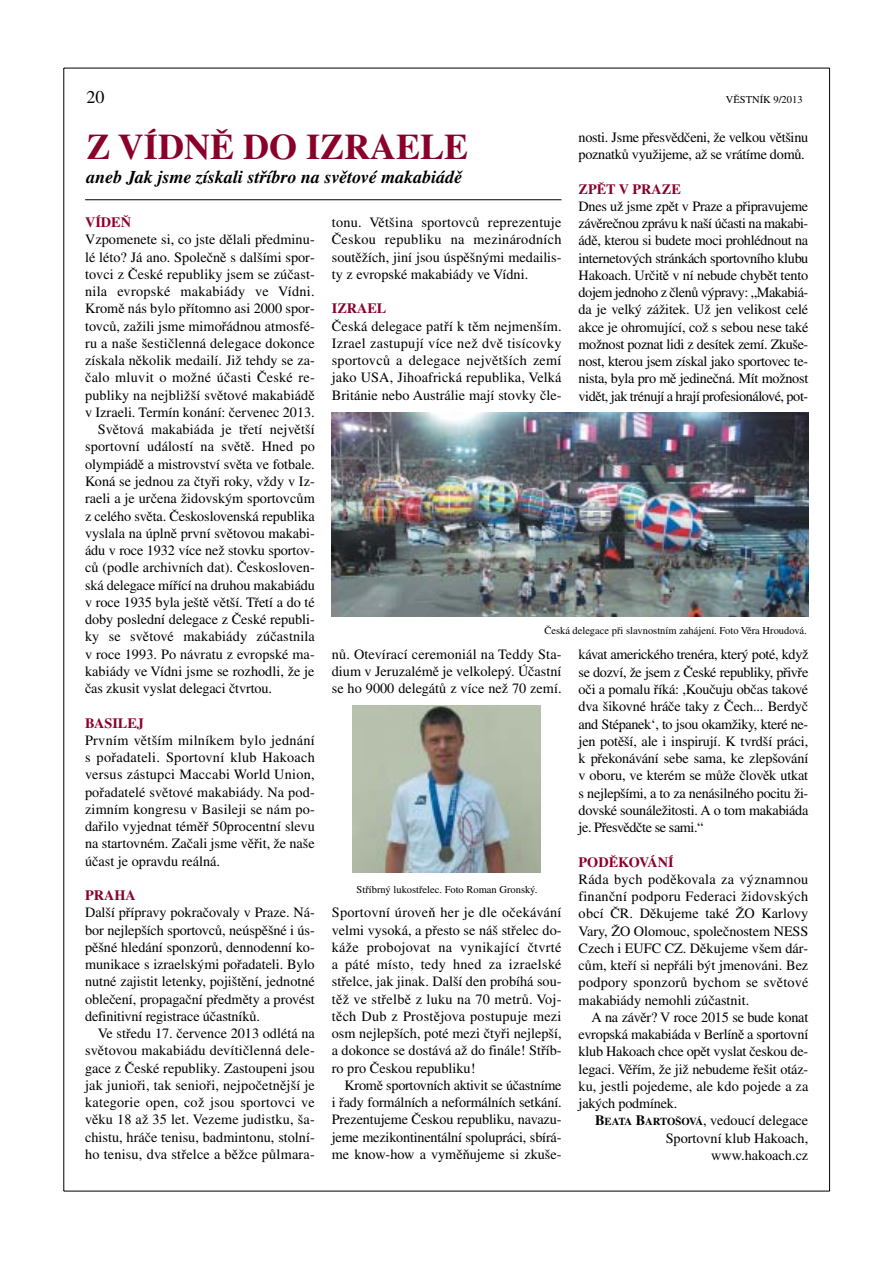
<style>
.page{position:relative;width:893px;height:1262px;background:#fff}
.page>*{position:absolute;margin:0;border:0;box-sizing:border-box;transform-origin:0 0}
.t1{font:700 36px "Times CE";color:#8a002a}
.t2{font:italic 700 18px "Times CE";color:#000}
.t3{font:18px "Times CE";color:#000}
.t4{font:14.25px/17.2px "Times CE";color:#000;text-align:justify}
.t5{font:14.25px/17.2px "Times CE";letter-spacing:-.02em;color:#000}
.t6{font:14.25px "Times CE";letter-spacing:.02em;color:#000}
.t7{font:700 14.25px "Times CE";color:#8a002a}
.t8{font:10.5px "Times CE";color:#000}
.s1{font-weight:700}
.s2{font-weight:700;font-size:10.65px}
</style>
<div class="page">
<hr style="left:63px;top:68px;width:1px;height:1123px;background:#000">
<hr style="left:64px;top:1190px;width:765px;height:1px;background:#000">
<hr style="left:829px;top:68px;width:1px;height:1123px;background:#000">
<hr style="left:64px;top:68px;width:765px;height:1px;background:#000">
<hr style="left:85px;top:199px;width:476px;height:1px;background:#000">
<img style="left:332px;top:412px;width:476px;height:204px">
<img style="left:353px;top:705px;width:187px;height:168px">
<p class="t3" style="left:87px;top:91px;width:20px">20</p>
<p class="t8" style="left:726px;top:96px;width:78px">VĚSTNÍK 9/2013</p>
<h1 class="t1" style="left:87px;top:133px;width:383px">Z VÍDNĚ DO IZRAELE</h1>
<p class="t2" style="left:87px;top:169px;width:377px">aneb Jak jsme získali stříbro na světové makabiádě</p>
<p class="t5" style="left:578px;top:130px;width:231px">nosti. Jsme přesvědčeni, že velkou většinu poznatků využijeme, až se vrátíme domů.</p>
<p class="t7" style="left:578px;top:183px;width:104px">ZPĚT V PRAZE</p>
<p class="t4" style="left:578px;top:199px;width:231px">Dnes už jsme zpět v Praze a připravujeme závěrečnou zprávu k naší účasti na makabi&shy;ádě, kterou si budete moci prohlédnout na internetových stránkách sportovního klubu Hakoach. Určitě v ní nebude chybět tento dojem jednoho z členů výpravy: „Makabiá&shy;da je velký zážitek. Už jen velikost celé akce je ohromující, což s sebou nese také možnost poznat lidi z desítek zemí. Zkuše&shy;nost, kterou jsem získal jako sportovec te&shy;nista, byla pro mě jedinečná. Mít možnost vidět, jak trénují a hrají profesionálové, pot-</p>
<p class="t7" style="left:85px;top:217px;width:47px">VÍDEŇ</p>
<p class="t4" style="left:85px;top:232px;width:231px">Vzpomenete si, co jste dělali předminu-</p>
<p class="t4" style="left:85px;top:250px;width:231px">lé léto? Já ano. Společně s dalšími spor-</p>
<p class="t4" style="left:85px;top:267px;width:231px">tovci z České republiky jsem se zúčast-</p>
<p class="t6" style="left:85px;top:286px;width:231px">nila evropské makabiády ve Vídni.</p>
<p class="t4" style="left:85px;top:301px;width:231px">Kromě nás bylo přítomno asi 2000 spor-</p>
<p class="t4" style="left:85px;top:319px;width:231px">tovců, zažili jsme mimořádnou atmosfé-</p>
<p class="t4" style="left:85px;top:336px;width:231px">ru a naše šestičlenná delegace dokonce</p>
<p class="t4" style="left:85px;top:353px;width:231px">získala několik medailí. Již tehdy se za-</p>
<p class="t6" style="left:85px;top:372px;width:231px">čalo mluvit o možné účasti České re-</p>
<p class="t4" style="left:85px;top:388px;width:231px">publiky na nejbližší světové makabiádě</p>
<p class="t4" style="left:85px;top:405px;width:231px">v Izraeli. Termín konání: červenec 2013.</p>
<p class="t4" style="left:98px;top:422px;width:218px">Světová makabiáda je třetí největší</p>
<p class="t4" style="left:85px;top:439px;width:231px">sportovní událostí na světě. Hned po</p>
<p class="t4" style="left:85px;top:457px;width:231px">olympiádě a mistrovství světa ve fotbale.</p>
<p class="t4" style="left:85px;top:474px;width:231px">Koná se jednou za čtyři roky, vždy v Iz-</p>
<p class="t4" style="left:85px;top:491px;width:231px">raeli a je určena židovským sportovcům</p>
<p class="t4" style="left:85px;top:508px;width:231px">z celého světa. Československá republika</p>
<p class="t4" style="left:85px;top:526px;width:231px">vyslala na úplně první světovou makabi-</p>
<p class="t4" style="left:85px;top:543px;width:231px">ádu v roce 1932 více než stovku sportov-</p>
<p class="t4" style="left:85px;top:560px;width:231px">ců (podle archivních dat). Českosloven-</p>
<p class="t4" style="left:85px;top:577px;width:231px">ská delegace mířící na druhou makabiádu</p>
<p class="t4" style="left:85px;top:595px;width:231px">v roce 1935 byla ještě větší. Třetí a do té</p>
<p class="t4" style="left:85px;top:612px;width:231px">doby poslední delegace z České republi-</p>
<p class="t4" style="left:85px;top:629px;width:231px">ky se světové makabiády zúčastnila</p>
<p class="t4" style="left:85px;top:646px;width:231px">v roce 1993. Po návratu z evropské ma-</p>
<p class="t4" style="left:85px;top:664px;width:231px">kabiády ve Vídni jsme se rozhodli, že je</p>
<p class="t4" style="left:85px;top:681px;width:188px">čas zkusit vyslat delegaci čtvrtou.</p>
<p class="t7" style="left:85px;top:717px;width:60px">BASILEJ</p>
<p class="t4" style="left:85px;top:733px;width:231px">Prvním větším milníkem bylo jednání s pořadateli. Sportovní klub Hakoach versus zástupci Maccabi World Union, pořadatelé světové makabiády. Na pod&shy;zimním kongresu v Basileji se nám po&shy;dařilo vyjednat téměř 50procentní slevu na startovném. Začali jsme věřit, že naše účast je opravdu reálná.</p>
<p class="t7" style="left:85px;top:890px;width:52px">PRAHA</p>
<p class="t4" style="left:85px;top:905px;width:231px">Další přípravy pokračovaly v Praze. Ná&shy;bor nejlepších sportovců, neúspěšné i ús&shy;pěšné hledání sponzorů, dennodenní ko&shy;munikace s izraelskými pořadateli. Bylo nutné zajistit letenky, pojištění, jednotné oblečení, propagační předměty a provést definitivní registrace účastníků.</p>
<p class="t4" style="left:85px;top:1026px;width:231px;text-indent:13px">Ve středu 17. července 2013 odlétá na světovou makabiádu devítičlenná dele&shy;gace z České republiky. Zastoupeni jsou jak junioři, tak senioři, nejpočetnější je kategorie open, což jsou sportovci ve věku 18 až 35 let. Vezeme judistku, ša&shy;chistu, hráče tenisu, badmintonu, stolní&shy;ho tenisu, dva střelce a běžce půlmara-</p>
<p class="t4" style="left:332px;top:215px;width:231px">tonu. Většina sportovců reprezentuje Českou republiku na mezinárodních soutěžích, jiní jsou úspěšnými medailis&shy;ty z evropské makabiády ve Vídni.</p>
<p class="t7" style="left:332px;top:303px;width:56px">IZRAEL</p>
<p class="t4" style="left:332px;top:318px;width:231px">Česká delegace patří k těm nejmenším.<br>Izrael zastupují více než dvě tisícovky sportovců a delegace největších zemí jako USA, Jihoafrická republika, Velká Británie nebo Austrálie mají stovky čle-</p>
<p class="t8" style="left:544px;top:626px;width:264px">Česká delegace při slavnostním zahájení. Foto Věra Hroudová.</p>
<p class="t4" style="left:332px;top:646px;width:231px">nů. Otevírací ceremoniál na Teddy Sta&shy;dium v Jeruzalémě je velkolepý. Účastní se ho 9000 delegátů z více než 70 zemí.</p>
<p class="t4" style="left:578px;top:647px;width:231px">kávat amerického trenéra, který poté, když se dozví, že jsem z České republiky, přivře oči a pomalu říká: ,Koučuju občas takové dva šikovné hráče taky z Čech... Berdyč and Stépanek‘, to jsou okamžiky, které ne&shy;jen potěší, ale i inspirují. K tvrdší práci, k překonávání sebe sama, ke zlepšování v oboru, ve kterém se může člověk utkat s nejlepšími, a to za nenásilného pocitu ži&shy;dovské sounáležitosti. A o tom makabiáda je. Přesvědčte se sami.“</p>
<p class="t7" style="left:578px;top:856px;width:97px">PODĚKOVÁNÍ</p>
<p class="t4" style="left:578px;top:871px;width:231px">Ráda bych poděkovala za významnou finanční podporu Federaci židovských obcí ČR. Děkujeme také ŽO Karlovy Vary, ŽO Olomouc, společnostem NESS Czech i EUFC CZ. Děkujeme všem dár&shy;cům, kteří si nepřáli být jmenováni. Bez podpory sponzorů bychom se světové makabiády nemohli zúčastnit.</p>
<p class="t4" style="left:578px;top:1009px;width:231px;text-indent:13px">A na závěr? V roce 2015 se bude konat evropská makabiáda v Berlíně a sportovní klub Hakoach chce opět vyslat českou de&shy;legaci. Věřím, že již nebudeme řešit otáz&shy;ku, jestli pojedeme, ale kdo pojede a za jakých podmínek.</p>
<p class="t4" style="left:595px;top:1113px;width:215px;text-align:right"><span class="s1">B</span><span class="s2">EATA</span> <span class="s1">B</span><span class="s2">ARTOŠOVÁ</span>, vedoucí delegace<br>Sportovní klub Hakoach, www.hakoach.cz</p>
<p class="t8" style="left:356px;top:885px;width:182px">Stříbrný lukostřelec. Foto Roman Gronský.</p>
<p class="t4" style="left:332px;top:905px;width:231px">Sportovní úroveň her je dle očekávání velmi vysoká, a přesto se náš střelec do&shy;káže probojovat na vynikající čtvrté a páté místo, tedy hned za izraelské střelce, jak jinak. Další den probíhá sou&shy;těž ve střelbě z luku na 70 metrů. Voj&shy;těch Dub z Prostějova postupuje mezi osm nejlepších, poté mezi čtyři nejlepší, a dokonce se dostává až do finále! Stříb&shy;ro pro Českou republiku!</p>
<p class="t4" style="left:332px;top:1077px;width:231px;text-indent:13px">Kromě sportovních aktivit se účastníme i řady formálních a neformálních setkání.<br>Prezentujeme Českou republiku, navazu&shy;jeme mezikontinentální spolupráci, sbírá&shy;me know-how a vyměňujeme si zkuše-</p>
</div>
